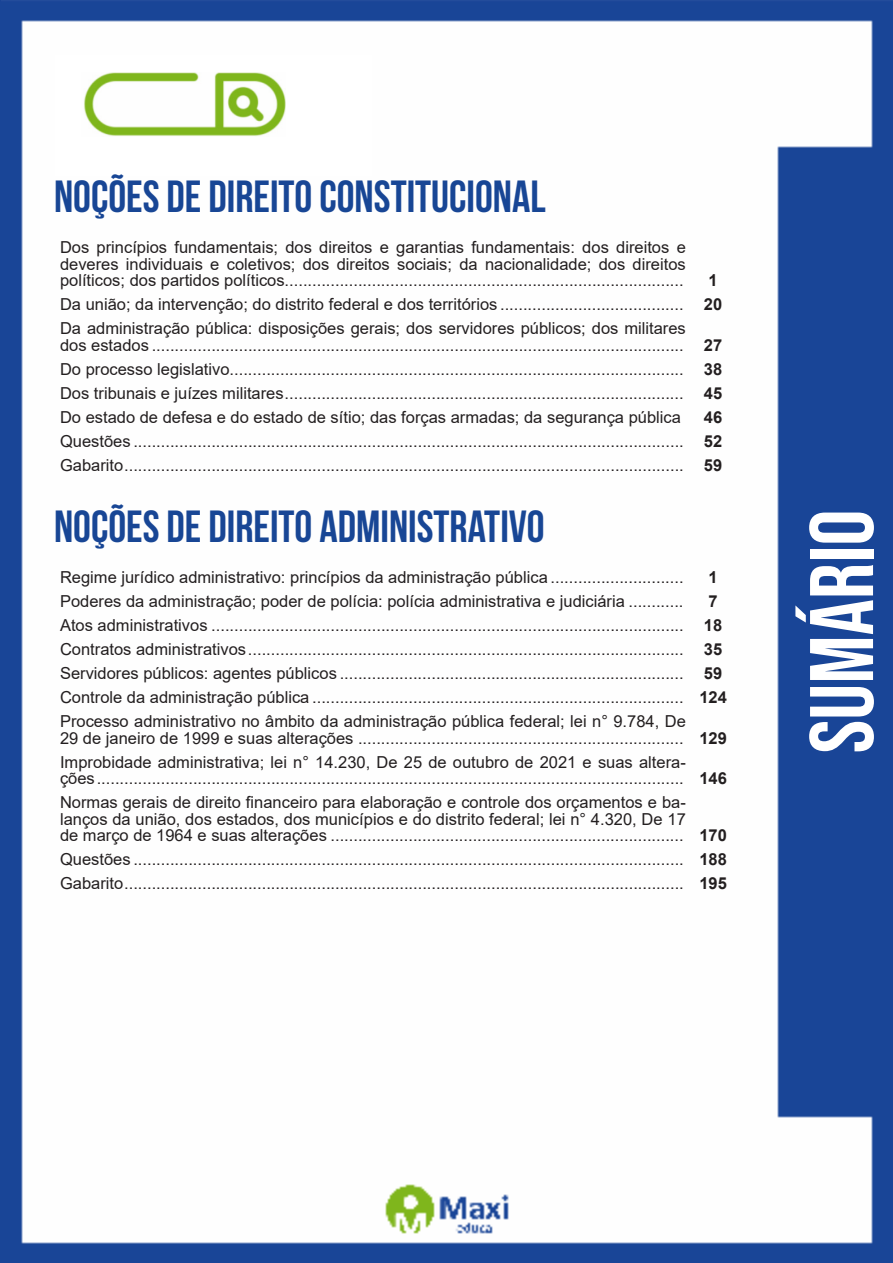
<style>
.page{position:relative;width:893px;height:1263px;background:#fff}
.page>*{position:absolute;margin:0;border:0;box-sizing:border-box;transform-origin:0 0}
.t1{font:90px "Bebas Neue";color:#fff}
.t2{font:700 45px "Bebas Neue";color:#184695}
.ALTERNATIVAS{font:16.5px/16.5px "Arial";color:#231f20}
.INDICE{font:700 16.5px "Arial";color:#231f20}
.TITULO_DE_LEI{font:700 16.5px "Arial";color:#231f20}
</style>
<div class="page">
<img style="left:0;top:0;width:893px;height:1263px">
<div style="left:55px;top:55px;width:317px;height:121px;background:#fff"></div>
<img style="left:84px;top:72px;width:201px;height:64px">
<p class="t2" style="left:54px;top:172px;width:493px">NOÇÕES DE DIREITO CONSTITUCIONAL</p>
<p class="ALTERNATIVAS" style="left:60px;top:239px;width:627px;text-align:justify">Dos princípios fundamentais; dos direitos e garantias fundamentais: dos direitos e deveres individuais e coletivos; dos direitos sociais; da nacionalidade; dos direitos políticos; dos partidos políticos.......................................................................................</p>
<p class="INDICE" style="left:708px;top:269px;width:11px">1</p>
<p class="ALTERNATIVAS" style="left:60px;top:296px;width:625px">Da união; da intervenção; do distrito federal e dos territórios ........................................</p>
<p class="INDICE" style="left:704px;top:293px;width:20px">20</p>
<p class="ALTERNATIVAS" style="left:60px;top:320px;width:627px">Da administração pública: disposições gerais; dos servidores públicos; dos militares dos estados ....................................................................................................................</p>
<p class="INDICE" style="left:704px;top:333px;width:20px">27</p>
<p class="ALTERNATIVAS" style="left:60px;top:361px;width:625px">Do processo legislativo...................................................................................................</p>
<p class="INDICE" style="left:704px;top:357px;width:20px">38</p>
<p class="ALTERNATIVAS" style="left:60px;top:385px;width:625px">Dos tribunais e juízes militares.......................................................................................</p>
<p class="TITULO_DE_LEI" style="left:704px;top:381px;width:20px">45</p>
<p class="ALTERNATIVAS" style="left:60px;top:409px;width:622px">Do estado de defesa e do estado de sítio; das forças armadas; da segurança pública</p>
<p class="INDICE" style="left:704px;top:405px;width:20px">46</p>
<p class="ALTERNATIVAS" style="left:60px;top:433px;width:625px">Questões ........................................................................................................................</p>
<p class="INDICE" style="left:704px;top:430px;width:20px">52</p>
<p class="ALTERNATIVAS" style="left:60px;top:457px;width:625px">Gabarito..........................................................................................................................</p>
<p class="INDICE" style="left:704px;top:454px;width:20px">59</p>
<p class="t2" style="left:54px;top:502px;width:492px">NOÇÕES DE DIREITO ADMINISTRATIVO</p>
<p class="ALTERNATIVAS" style="left:60px;top:569px;width:625px">Regime jurídico administrativo: princípios da administração pública .............................</p>
<p class="INDICE" style="left:708px;top:566px;width:11px">1</p>
<p class="ALTERNATIVAS" style="left:60px;top:593px;width:625px">Poderes da administração; poder de polícia: polícia administrativa e judiciária ............</p>
<p class="INDICE" style="left:708px;top:590px;width:11px">7</p>
<p class="ALTERNATIVAS" style="left:60px;top:617px;width:625px">Atos administrativos .......................................................................................................</p>
<p class="INDICE" style="left:704px;top:614px;width:20px">18</p>
<p class="ALTERNATIVAS" style="left:60px;top:641px;width:625px">Contratos administrativos...............................................................................................</p>
<p class="INDICE" style="left:704px;top:638px;width:20px">35</p>
<p class="ALTERNATIVAS" style="left:60px;top:665px;width:625px">Servidores públicos: agentes públicos ...........................................................................</p>
<p class="TITULO_DE_LEI" style="left:704px;top:662px;width:20px">59</p>
<p class="ALTERNATIVAS" style="left:60px;top:689px;width:625px">Controle da administração pública .................................................................................</p>
<p class="INDICE" style="left:699px;top:686px;width:29px">124</p>
<p class="ALTERNATIVAS" style="left:60px;top:713px;width:627px">Processo administrativo no âmbito da administração pública federal; lei n° 9.784, De<br>29 de janeiro de 1999 e suas alterações .......................................................................</p>
<p class="INDICE" style="left:699px;top:726px;width:29px">129</p>
<p class="ALTERNATIVAS" style="left:60px;top:753px;width:627px">Improbidade administrativa; lei n° 14.230, De 25 de outubro de 2021 e suas altera&shy;ções................................................................................................................................</p>
<p class="ALTERNATIVAS" style="left:60px;top:794px;width:627px;text-align:justify">Normas gerais de direito financeiro para elaboração e controle dos orçamentos e ba&shy;lanços da união, dos estados, dos municípios e do distrito federal; lei n° 4.320, De 17 de março de 1964 e suas alterações .............................................................................</p>
<p class="INDICE" style="left:699px;top:767px;width:29px">146</p>
<p class="INDICE" style="left:699px;top:824px;width:29px">170</p>
<p class="ALTERNATIVAS" style="left:60px;top:851px;width:625px">Questões ........................................................................................................................</p>
<p class="INDICE" style="left:699px;top:848px;width:29px">188</p>
<p class="ALTERNATIVAS" style="left:60px;top:875px;width:625px">Gabarito..........................................................................................................................</p>
<p class="INDICE" style="left:699px;top:872px;width:29px">195</p>
<h1 class="t1" style="left:791px;top:753px;width:245px;rotate:-90deg">sumário</h1>
</div>
